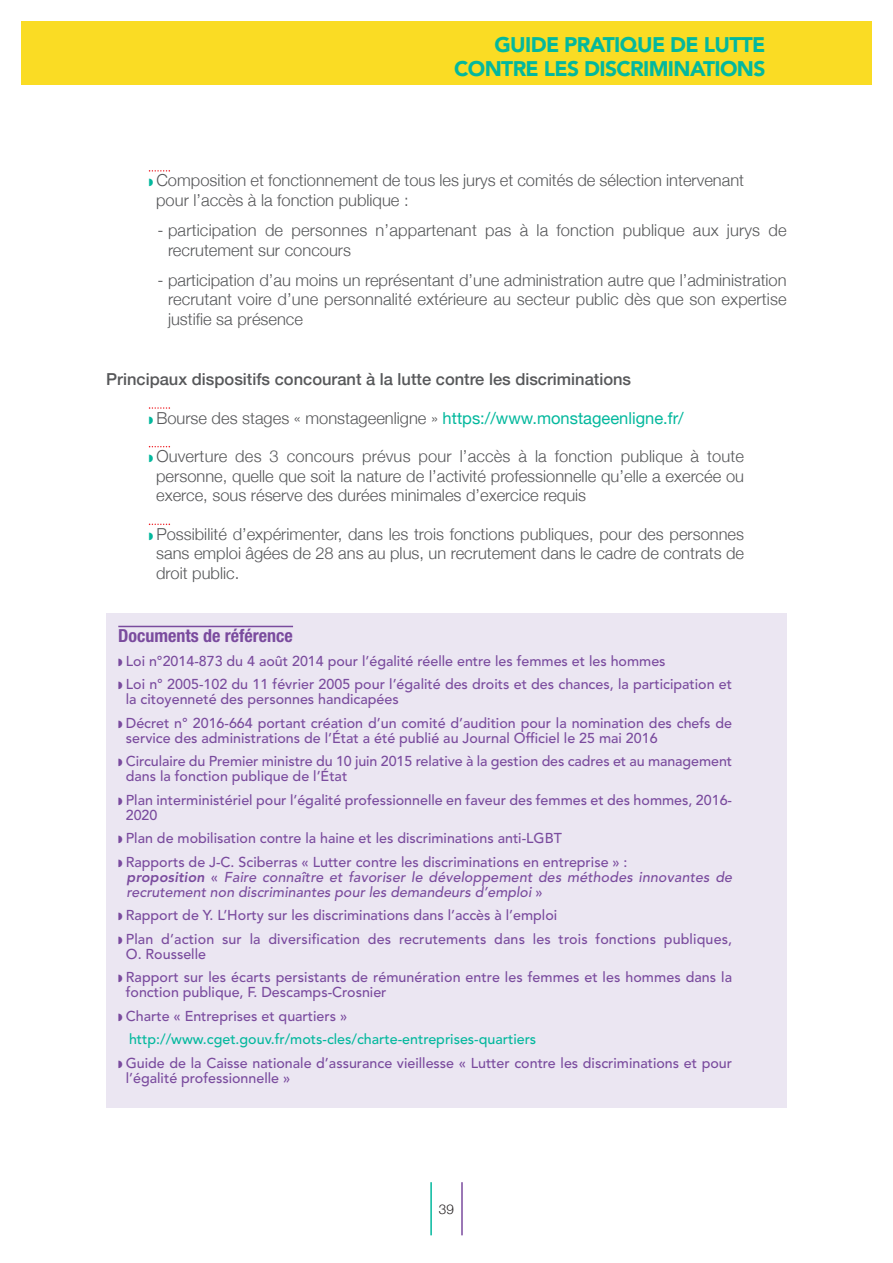
<style>
.page{position:relative;width:893px;height:1263px;background:#fff}
.page>*{position:absolute;margin:0;border:0;box-sizing:border-box;transform-origin:0 0}
.t1{font:900 21px/24px "Avenir";letter-spacing:-.03em;color:#03b89d;text-align:right}
.t2{font:700 condensed 18px "Helvetica Neue";color:#7a4b9e}
.t3{font:300 16.5px/19.5px "Helvetica Neue";color:#57585a;text-align:justify}
.t4{font:500 16.5px "Helvetica Neue";color:#57585a}
.t5{font:500 14.25px/23.5px "Avenir";color:#7a4b9e}
.t6{font:italic 500 14.25px/15px "Avenir";letter-spacing:.01em;color:#7a4b9e}
.t7{font:500 14.25px "Avenir";color:#03b89d}
.t8{font:300 13.5px "Helvetica Neue";color:#231f20}
.s1{font-weight:400;color:#03b89d}
.s2{font-weight:800}
.s3{font-style:normal}
</style>
<div class="page">
<svg style="left:149px;top:170px;width:21px;height:2px"></svg>
<svg style="left:149px;top:407px;width:21px;height:2px"></svg>
<svg style="left:149px;top:446px;width:21px;height:1px"></svg>
<svg style="left:149px;top:524px;width:21px;height:1px"></svg>
<hr style="left:461px;top:1182px;width:2px;height:53px;background:#7a4b9e">
<hr style="left:430px;top:1182px;width:2px;height:53px;background:#03b89d">
<div style="left:21px;top:21px;width:850px;height:64px;background:#fadc24"></div>
<div style="left:106px;top:613px;width:681px;height:494px;background:#ebe6f2"></div>
<hr style="left:118px;top:626px;width:175px;height:1px;background:#7a4b9e">
<h1 class="t1" style="left:454px;top:32px;width:313px">GUIDE PRATIQUE DE LUTTE<br>CONTRE LES DISCRIMINATIONS</h1>
<p class="t3" style="left:156px;top:170px;width:589px">Composition et fonctionnement de tous les jurys et comités de sélection intervenant pour l’accès à la fonction publique :</p>
<p class="t3" style="left:168px;top:220px;width:620px;text-indent:-11px">- participation de personnes n’appartenant pas à la fonction publique aux jurys de recrutement sur concours</p>
<p class="t3" style="left:168px;top:270px;width:620px;text-indent:-11px">- participation d’au moins un représentant d’une administration autre que l’administration recrutant voire d’une personnalité extérieure au secteur public dès que son expertise justifie sa présence</p>
<p class="t4" style="left:106px;top:369px;width:526px">Principaux dispositifs concourant à la lutte contre les discriminations</p>
<p class="t3" style="left:156px;top:408px;width:529px">Bourse des stages « monstageenligne » <span class="s1">https://www.monstageenligne.fr/</span></p>
<p class="t3" style="left:156px;top:446px;width:589px">Ouverture des 3 concours prévus pour l’accès à la fonction publique à toute personne, quelle que soit la nature de l’activité professionnelle qu’elle a exercée ou exerce, sous réserve des durées minimales d’exercice requis</p>
<p class="t3" style="left:156px;top:524px;width:589px">Possibilité d’expérimenter, dans les trois fonctions publiques, pour des personnes sans emploi âgées de 28 ans au plus, un recrutement dans le cadre de contrats de droit public.</p>
<p class="t2" style="left:118px;top:621px;width:176px">Documents de référence</p>
<p class="t5" style="left:126px;top:648px;width:608px">Loi n°2014-873 du 4 août 2014 pour l’égalité réelle entre les femmes et les hommes<br>Loi n° 2005-102 du 11 février 2005 pour l’égalité des droits et des chances, la participation et</p>
<p class="t5" style="left:126px;top:687px;width:608px">la citoyenneté des personnes handicapées<br>Décret n° 2016-664 portant création d’un comité d’audition pour la nomination des chefs de</p>
<p class="t5" style="left:126px;top:725px;width:608px">service des administrations de l’État a été publié au Journal Officiel le 25 mai 2016<br>Circulaire du Premier ministre du 10 juin 2015 relative à la gestion des cadres et au management</p>
<p class="t5" style="left:126px;top:764px;width:608px">dans la fonction publique de l’État<br>Plan interministériel pour l’égalité professionnelle en faveur des femmes et des hommes, 2016-</p>
<p class="t5" style="left:126px;top:802px;width:503px">2020<br>Plan de mobilisation contre la haine et les discriminations anti-LGBT<br>Rapports de J-C. Sciberras « Lutter contre les discriminations en entreprise » :</p>
<p class="t6" style="left:127px;top:869px;width:607px"><span class="s2">proposition</span> <span class="s3">«</span> Faire connaître et favoriser le développement des méthodes innovantes de recrutement non discriminantes pour les demandeurs d’emploi <span class="s3">»</span></p>
<p class="t5" style="left:126px;top:903px;width:608px">Rapport de Y. L’Horty sur les discriminations dans l’accès à l’emploi<br>Plan d’action sur la diversification des recrutements dans les trois fonctions publiques,</p>
<p class="t5" style="left:126px;top:941px;width:608px">O. Rousselle<br>Rapport sur les écarts persistants de rémunération entre les femmes et les hommes dans la</p>
<p class="t5" style="left:126px;top:980px;width:262px">fonction publique, F. Descamps-Crosnier<br>Charte « Entreprises et quartiers »</p>
<p class="t7" style="left:129px;top:1027px;width:409px">http://www.cget.gouv.fr/mots-cles/charte-entreprises-quartiers</p>
<p class="t5" style="left:126px;top:1054px;width:608px;line-height:15px">Guide de la Caisse nationale d’assurance vieillesse « Lutter contre les discriminations et pour l’égalité professionnelle »</p>
<p class="t8" style="left:439px;top:1201px;width:17px">39</p>
</div>
